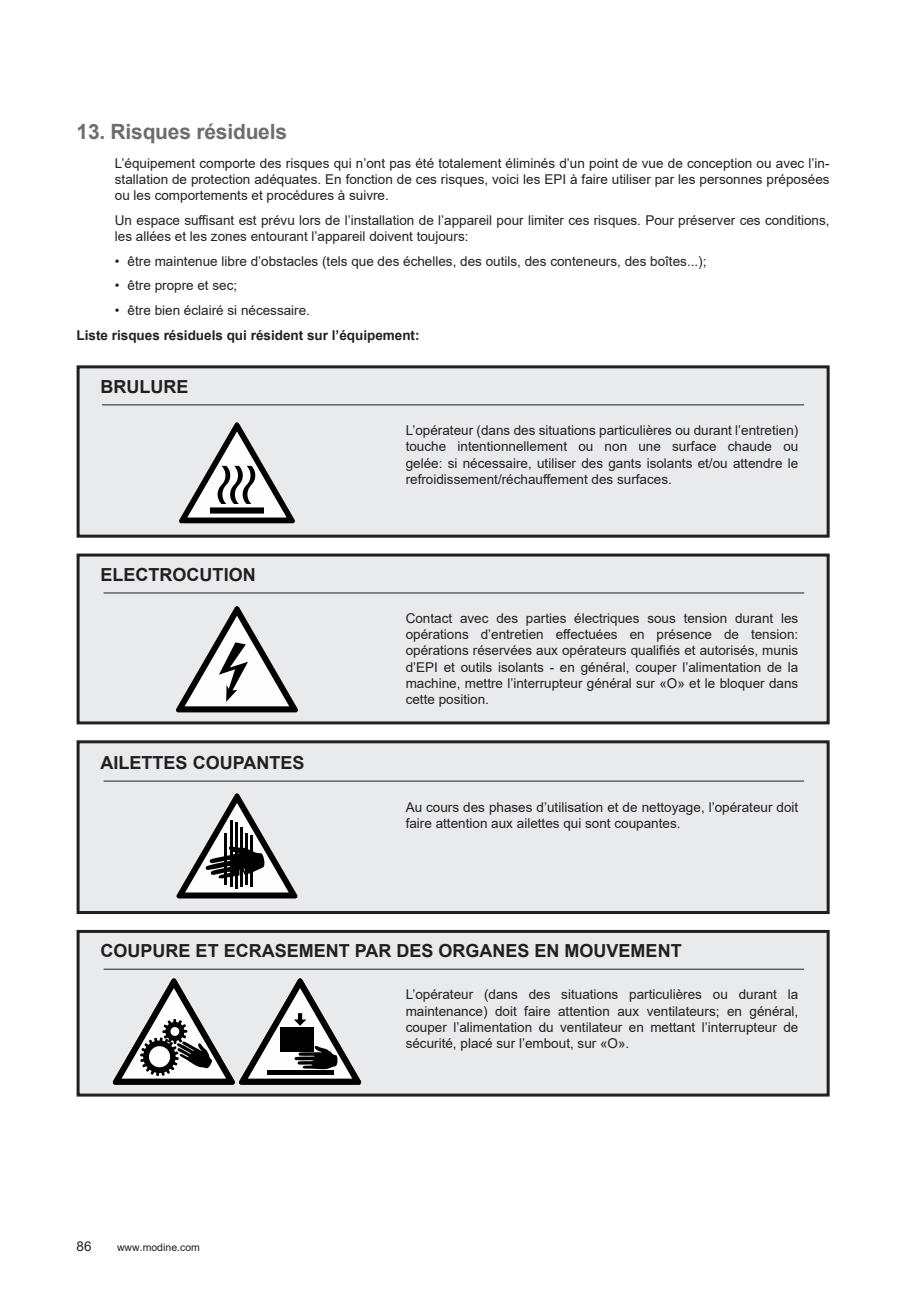
<style>
.page{position:relative;width:919px;height:1289px;background:#fff}
.page>*{position:absolute;margin:0;border:0;box-sizing:border-box;transform-origin:0 0}
.t1{font:700 21px "Arial";letter-spacing:-.01em;color:#6c6d70}
.Dati_figure_12pt_bold{font:700 18px "Arial";color:#231f20}
.Dati_figure_9pt_no_rientri_giust{font:13.5px/16.2px "Arial";color:#231f20;text-align:justify}
.Corpo_non_elenco_allineato{font:13.5px/16.2px "Arial";color:#231f20;text-align:justify}
.Corpo_non_elenco_bold{font:700 13.5px "Arial";color:#231f20}
.t2{font:10.5px "Arial";color:#231f20}
</style>
<div class="page">
<div style="left:78px;top:555px;width:750px;height:168px;background:#e9eaeb"></div>
<div style="left:77px;top:553px;width:752px;height:171px;border:3px solid #231f20"></div>
<svg style="left:176px;top:606px;width:122px;height:106px"></svg>
<hr style="left:104px;top:592px;width:700px;height:1px;background:#231f20">
<div style="left:78px;top:741px;width:750px;height:171px;background:#e9eaeb"></div>
<div style="left:77px;top:740px;width:752px;height:174px;border:3px solid #231f20"></div>
<svg style="left:176px;top:793px;width:121px;height:105px"></svg>
<hr style="left:230px;top:820px;width:2px;height:66px;background:#000">
<hr style="left:235px;top:822px;width:2px;height:67px;background:#000">
<hr style="left:240px;top:827px;width:2px;height:60px;background:#000">
<hr style="left:245px;top:833px;width:2px;height:52px;background:#000">
<hr style="left:250px;top:835px;width:3px;height:52px;background:#000">
<hr style="left:225px;top:833px;width:2px;height:52px;background:#000">
<hr style="left:104px;top:780px;width:700px;height:1px;background:#231f20">
<div style="left:78px;top:367px;width:750px;height:169px;background:#e9eaeb"></div>
<div style="left:77px;top:365px;width:752px;height:172px;border:3px solid #231f20"></div>
<svg style="left:179px;top:422px;width:116px;height:101px"></svg>
<hr style="left:102px;top:404px;width:702px;height:1px;background:#231f20">
<div style="left:78px;top:931px;width:750px;height:164px;background:#e9eaeb"></div>
<div style="left:77px;top:929px;width:752px;height:167px;border:3px solid #231f20"></div>
<svg style="left:113px;top:978px;width:248px;height:106px"></svg>
<hr style="left:104px;top:968px;width:700px;height:1px;background:#231f20">
<p class="t1" style="left:77px;top:116px;width:212px">13. Risques résiduels</p>
<p class="Corpo_non_elenco_allineato" style="left:115px;top:155px;width:716px">L’équipement comporte des risques qui n’ont pas été totalement éliminés d’un point de vue de conception ou avec l’in&shy;stallation de protection adéquates. En fonction de ces risques, voici les EPI à faire utiliser par les personnes préposées ou les comportements et procédures à suivre.</p>
<p class="Corpo_non_elenco_allineato" style="left:115px;top:212px;width:716px">Un espace suffisant est prévu lors de l’installation de l’appareil pour limiter ces risques. Pour préserver ces conditions, les allées et les zones entourant l’appareil doivent toujours:</p>
<p class="Dati_figure_9pt_no_rientri_giust" style="left:115px;top:253px;width:593px">• être maintenue libre d’obstacles (tels que des échelles, des outils, des conteneurs, des boîtes...);</p>
<p class="Dati_figure_9pt_no_rientri_giust" style="left:115px;top:277px;width:124px">• être propre et sec;</p>
<p class="Dati_figure_9pt_no_rientri_giust" style="left:115px;top:302px;width:197px">• être bien éclairé si nécessaire.</p>
<p class="Corpo_non_elenco_bold" style="left:77px;top:325px;width:344px">Liste risques résiduels qui résident sur l’équipement:</p>
<p class="Dati_figure_12pt_bold" style="left:101px;top:374px;width:89px">BRULURE</p>
<p class="Dati_figure_12pt_bold" style="left:101px;top:561px;width:156px">ELECTROCUTION</p>
<p class="Dati_figure_12pt_bold" style="left:101px;top:750px;width:205px">AILETTES COUPANTES</p>
<p class="Dati_figure_9pt_no_rientri_giust" style="left:405px;top:422px;width:394px">L’opérateur (dans des situations particulières ou durant l’entretien) touche intentionnellement ou non une surface chaude ou gelée: si nécessaire, utiliser des gants isolants et/ou attendre le refroidissement/réchauffement des surfaces.</p>
<p class="Dati_figure_9pt_no_rientri_giust" style="left:405px;top:610px;width:394px">Contact avec des parties électriques sous tension durant les opérations d’entretien effectuées en présence de tension: opérations réservées aux opérateurs qualifiés et autorisés, munis d’EPI et outils isolants - en général, couper l’alimentation de la machine, mettre l’interrupteur général sur «O» et le bloquer dans cette position.</p>
<p class="Dati_figure_9pt_no_rientri_giust" style="left:405px;top:798px;width:394px">Au cours des phases d’utilisation et de nettoyage, l’opérateur doit faire attention aux ailettes qui sont coupantes.</p>
<p class="Dati_figure_12pt_bold" style="left:101px;top:937px;width:582px">COUPURE ET ECRASEMENT PAR DES ORGANES EN MOUVEMENT</p>
<p class="Dati_figure_9pt_no_rientri_giust" style="left:405px;top:986px;width:394px">L’opérateur (dans des situations particulières ou durant la maintenance) doit faire attention aux ventilateurs; en général, couper l’alimentation du ventilateur en mettant l’interrupteur de sécurité, placé sur l’embout, sur «O».</p>
<p class="Dati_figure_9pt_no_rientri_giust" style="left:77px;top:1237px;width:17px">86</p>
<p class="t2" style="left:117px;top:1239px;width:84px">www.modine.com</p>
</div>
